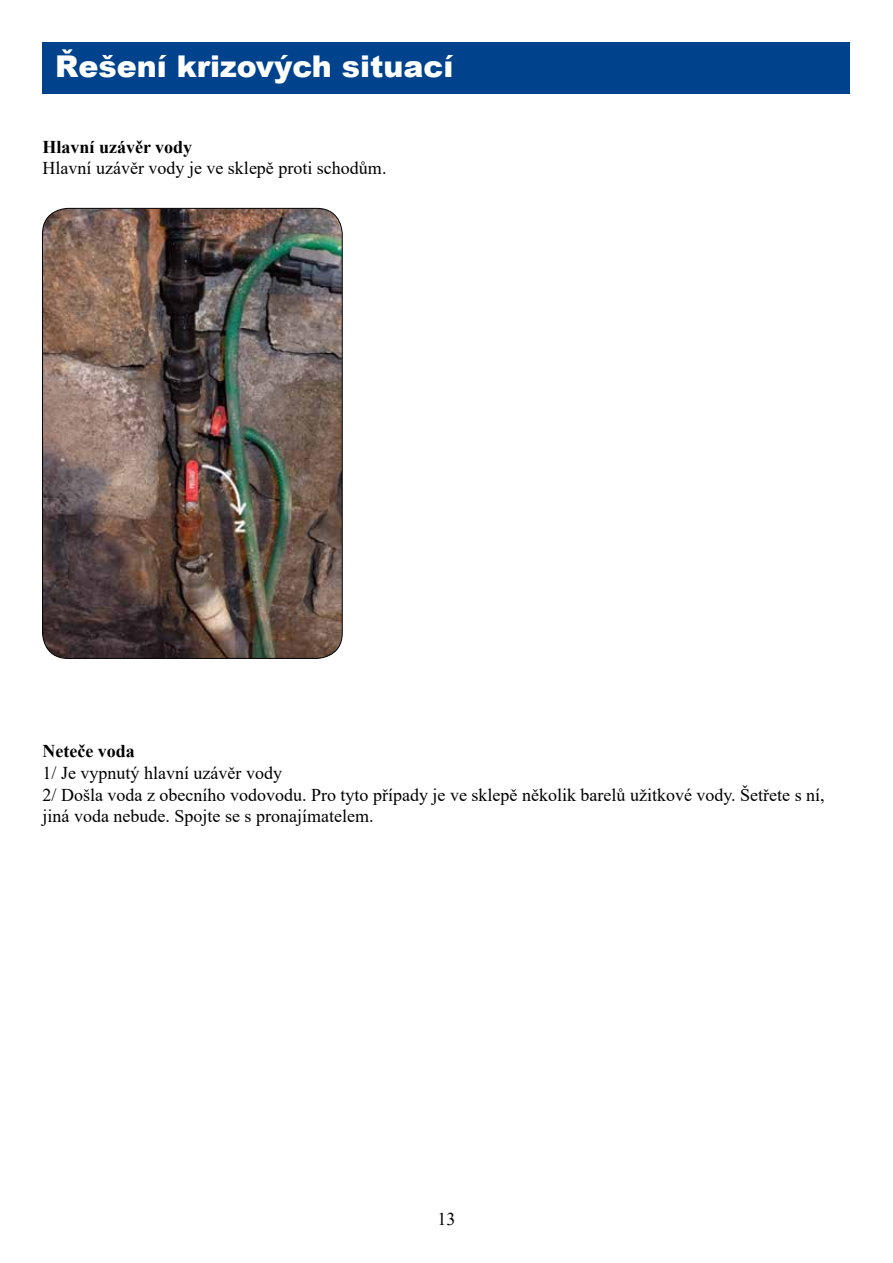
<style>
.page{position:relative;width:893px;height:1263px;background:#fff}
.page>*{position:absolute;margin:0;border:0;box-sizing:border-box;transform-origin:0 0}
.t1{font:900 30px "Arial";color:#fff}
.t2{font:18px/21.6px "Times New Roman";color:#000}
.t3{font:700 18px "Times New Roman";color:#000}
</style>
<div class="page">
<div style="left:43px;top:43px;width:807px;height:51px;background:#01428d"></div>
<img style="left:43px;top:208px;width:299px;height:450px">
<div style="left:42px;top:208px;width:300px;height:451px;border:1px solid #000;border-radius:26px"></div>
<h1 class="t1" style="left:55px;top:44px;width:400px">Řešení krizových situací</h1>
<p class="t3" style="left:43px;top:133px;width:151px">Hlavní uzávěr vody</p>
<p class="t2" style="left:43px;top:157px;width:345px">Hlavní uzávěr vody je ve sklepě proti schodům.</p>
<p class="t3" style="left:43px;top:738px;width:94px">Neteče voda</p>
<p class="t2" style="left:43px;top:762px;width:784px">1/ Je vypnutý hlavní uzávěr vody<br>2/ Došla voda z obecního vodovodu. Pro tyto případy je ve sklepě několik barelů užitkové vody. Šetřete s ní, jiná voda nebude. Spojte se s pronajímatelem.</p>
<p class="t2" style="left:437px;top:1207px;width:19px">13</p>
</div>
